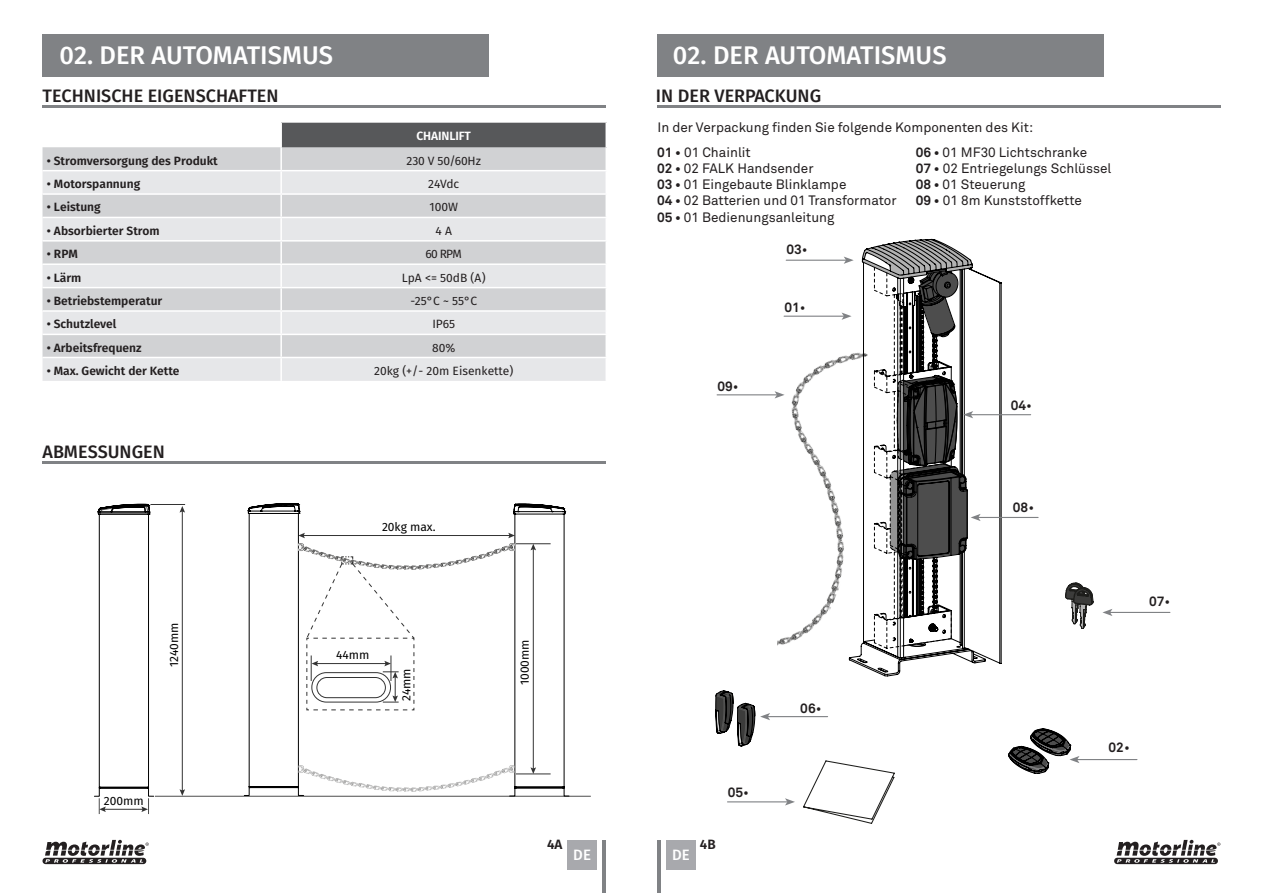
<style>
.page{position:relative;width:1263px;height:893px;background:#fff}
.page>*{position:absolute;margin:0;border:0;box-sizing:border-box;transform-origin:0 0}
.t1{font:500 25.5px "Fira Sans";color:#fff}
.t2{font:500 18px "Fira Sans";color:#231f20}
.t3{font:500 15px "Fira Sans";color:#fff}
.Paragraph_Style_2{font:13.5px "Akkurat Pro";color:#231f20}
.Paragraph_Style_2-2{font:700 13.5px "Akkurat Pro";color:#231f20}
.t4{font:600 13.5px "Fira Sans";color:#231f20}
.t5{font:600 12px "Fira Sans";color:#231f20}
.t6{font:12px "Fira Sans";color:#231f20}
.t7{font:12px "Fira Sans";color:#000}
.t8{font:600 12px "Fira Sans";letter-spacing:-.01em;color:#fff}
.s1{font-weight:700}
.s2{font-weight:400}
</style>
<div class="page">
<div style="left:657px;top:34px;width:446px;height:43px;background:#808285"></div>
<div style="left:43px;top:34px;width:446px;height:43px;background:#808285"></div>
<hr style="left:43px;top:105px;width:563px;height:3px;background:#808285">
<hr style="left:657px;top:105px;width:563px;height:3px;background:#808285">
<hr style="left:43px;top:461px;width:563px;height:3px;background:#808285">
<svg style="left:94px;top:503px;width:497px;height:311px"></svg>
<svg style="left:508px;top:503px;width:62px;height:294px"></svg>
<img style="left:415px;top:544px;width:99px;height:26px">
<img style="left:415px;top:766px;width:99px;height:26px">
<svg style="left:244px;top:503px;width:171px;height:293px"></svg>
<div style="left:311px;top:672px;width:80px;height:30px;border:1px solid #333;border-radius:14px"></div>
<div style="left:316px;top:677px;width:70px;height:21px;border:1px solid #333;border-radius:10px"></div>
<svg style="left:803px;top:760px;width:92px;height:64px"></svg>
<svg style="left:1065px;top:583px;width:28px;height:46px"></svg>
<img style="left:777px;top:312px;width:72px;height:348px">
<svg style="left:849px;top:259px;width:153px;height:418px"></svg>
<hr style="left:1110px;top:612px;width:60px;height:1px;background:#808285">
<svg style="left:1102px;top:609px;width:10px;height:7px"></svg>
<hr style="left:768px;top:716px;width:60px;height:1px;background:#808285">
<svg style="left:715px;top:690px;width:55px;height:57px"></svg>
<hr style="left:1077px;top:759px;width:60px;height:1px;background:#808285">
<svg style="left:1008px;top:728px;width:71px;height:46px"></svg>
<hr style="left:971px;top:414px;width:60px;height:1px;background:#808285">
<hr style="left:978px;top:517px;width:60px;height:1px;background:#808285">
<svg style="left:862px;top:239px;width:119px;height:410px"></svg>
<hr style="left:717px;top:394px;width:60px;height:1px;background:#808285">
<svg style="left:774px;top:391px;width:10px;height:7px"></svg>
<hr style="left:727px;top:801px;width:60px;height:1px;background:#808285">
<svg style="left:785px;top:798px;width:10px;height:7px"></svg>
<hr style="left:786px;top:260px;width:60px;height:1px;background:#808285">
<svg style="left:844px;top:257px;width:10px;height:7px"></svg>
<hr style="left:784px;top:316px;width:60px;height:1px;background:#808285">
<svg style="left:841px;top:313px;width:10px;height:7px"></svg>
<svg style="left:1114px;top:840px;width:106px;height:24px"></svg>
<svg style="left:43px;top:840px;width:106px;height:24px"></svg>
<div style="left:666px;top:840px;width:30px;height:29px;background:#a8a9ad"></div>
<div style="left:567px;top:840px;width:30px;height:29px;background:#a8a9ad"></div>
<hr style="left:603px;top:840px;width:3px;height:53px;background:#808285">
<hr style="left:657px;top:840px;width:3px;height:53px;background:#808285">
<div style="left:281px;top:122px;width:325px;height:25px;background:#57585a"></div>
<div style="left:43px;top:147px;width:562px;height:23px;background:#d1d2d4"></div>
<svg style="left:43px;top:171px;width:562px;height:210px;background:#dddee0"></svg>
<hr style="left:281px;top:121px;width:326px;height:2px;background:#fff">
<hr style="left:280px;top:123px;width:2px;height:24px;background:#fff">
<hr style="left:605px;top:123px;width:2px;height:24px;background:#fff">
<hr style="left:280px;top:147px;width:2px;height:23px;background:#fff">
<hr style="left:280px;top:171px;width:2px;height:22px;background:#fff">
<hr style="left:43px;top:193px;width:238px;height:2px;background:#fff">
<hr style="left:281px;top:193px;width:326px;height:2px;background:#fff">
<hr style="left:280px;top:195px;width:2px;height:22px;background:#fff">
<hr style="left:43px;top:217px;width:238px;height:1px;background:#fff">
<hr style="left:281px;top:217px;width:326px;height:1px;background:#fff">
<hr style="left:280px;top:218px;width:2px;height:22px;background:#fff">
<hr style="left:43px;top:240px;width:238px;height:2px;background:#fff">
<hr style="left:281px;top:240px;width:326px;height:2px;background:#fff">
<hr style="left:280px;top:242px;width:2px;height:21px;background:#fff">
<hr style="left:43px;top:263px;width:238px;height:2px;background:#fff">
<hr style="left:281px;top:263px;width:326px;height:2px;background:#fff">
<hr style="left:280px;top:265px;width:2px;height:22px;background:#fff">
<hr style="left:43px;top:287px;width:238px;height:1px;background:#fff">
<hr style="left:281px;top:287px;width:326px;height:1px;background:#fff">
<hr style="left:280px;top:288px;width:2px;height:22px;background:#fff">
<hr style="left:43px;top:310px;width:238px;height:2px;background:#fff">
<hr style="left:281px;top:310px;width:326px;height:2px;background:#fff">
<hr style="left:280px;top:312px;width:2px;height:22px;background:#fff">
<hr style="left:43px;top:334px;width:238px;height:1px;background:#fff">
<hr style="left:281px;top:334px;width:326px;height:1px;background:#fff">
<hr style="left:280px;top:335px;width:2px;height:22px;background:#fff">
<hr style="left:43px;top:357px;width:238px;height:1px;background:#fff">
<hr style="left:281px;top:357px;width:326px;height:1px;background:#fff">
<hr style="left:280px;top:358px;width:2px;height:23px;background:#fff">
<p class="t1" style="left:60px;top:35px;width:275px">02. DER AUTOMATISMUS</p>
<p class="t1" style="left:673px;top:35px;width:275px">02. DER AUTOMATISMUS</p>
<p class="t2" style="left:43px;top:81px;width:238px">TECHNISCHE EIGENSCHAFTEN</p>
<p class="t2" style="left:656px;top:81px;width:167px">IN DER VERPACKUNG</p>
<p class="t8" style="left:416px;top:126px;width:56px">CHAINLIFT</p>
<p class="t5" style="left:47px;top:151px;width:173px">• Stromversorgung des Produkt</p>
<p class="t6" style="left:407px;top:151px;width:76px">230 V 50/60Hz</p>
<p class="t5" style="left:47px;top:174px;width:95px">• Motorspannung</p>
<p class="t6" style="left:428px;top:175px;width:33px">24Vdc</p>
<p class="t5" style="left:47px;top:197px;width:55px">• Leistung</p>
<p class="t6" style="left:429px;top:198px;width:30px">100W</p>
<p class="t5" style="left:47px;top:221px;width:114px">• Absorbierter Strom</p>
<p class="t6" style="left:435px;top:221px;width:18px">4 A</p>
<p class="t5" style="left:47px;top:244px;width:33px">• RPM</p>
<p class="t6" style="left:426px;top:245px;width:38px">60 RPM</p>
<p class="t5" style="left:47px;top:267px;width:36px">• Lärm</p>
<p class="t6" style="left:402px;top:268px;width:85px">LpA &lt;= 50dB (A)</p>
<p class="t5" style="left:47px;top:291px;width:117px">• Betriebstemperatur</p>
<p class="t6" style="left:410px;top:292px;width:68px">-25°C ~ 55°C</p>
<p class="t5" style="left:47px;top:314px;width:71px">• Schutzlevel</p>
<p class="t6" style="left:432px;top:315px;width:24px">IP65</p>
<p class="t5" style="left:47px;top:337px;width:96px">• Arbeitsfrequenz</p>
<p class="t6" style="left:432px;top:338px;width:25px">80%</p>
<p class="t5" style="left:47px;top:361px;width:134px">• Max. Gewicht der Kette</p>
<p class="t6" style="left:374px;top:362px;width:141px">20kg (+/- 20m Eisenkette)</p>
<p class="t2" style="left:43px;top:437px;width:124px">ABMESSUNGEN</p>
<p class="t7" style="left:382px;top:518px;width:55px">20kg max.</p>
<p class="Paragraph_Style_2" style="left:657px;top:119px;width:377px">In der Verpackung finden Sie folgende Komponenten des Kit:</p>
<p class="Paragraph_Style_2" style="left:657px;top:144px;width:95px"><span class="s1">01 •</span> 01 Chainlit</p>
<p class="Paragraph_Style_2" style="left:657px;top:160px;width:158px"><span class="s1">02 •</span> 02 FALK Handsender</p>
<p class="Paragraph_Style_2" style="left:657px;top:177px;width:191px"><span class="s1">03 •</span> 01 Eingebaute Blinklampe</p>
<p class="Paragraph_Style_2" style="left:657px;top:193px;width:241px"><span class="s1">04 •</span> 02 Batterien und 01 Transformator</p>
<p class="Paragraph_Style_2" style="left:657px;top:209px;width:179px"><span class="s1">05 •</span> 01 Bedienungsanleitung</p>
<p class="Paragraph_Style_2" style="left:916px;top:144px;width:173px"><span class="s1">06 •</span> 01 MF30 Lichtschranke</p>
<p class="Paragraph_Style_2" style="left:916px;top:160px;width:197px"><span class="s1">07 •</span> 02 Entriegelungs Schlüssel</p>
<p class="Paragraph_Style_2" style="left:916px;top:177px;width:111px"><span class="s1">08 •</span> 01 Steuerung</p>
<p class="Paragraph_Style_2" style="left:916px;top:193px;width:168px"><span class="s1">09 •</span> 01 8m Kunststoffkette</p>
<p class="Paragraph_Style_2-2" style="left:786px;top:241px;width:23px">03<span class="s2">•</span></p>
<p class="Paragraph_Style_2-2" style="left:717px;top:378px;width:23px">09<span class="s2">•</span></p>
<p class="Paragraph_Style_2-2" style="left:784px;top:299px;width:23px">01<span class="s2">•</span></p>
<p class="Paragraph_Style_2-2" style="left:1011px;top:397px;width:23px">04<span class="s2">•</span></p>
<p class="Paragraph_Style_2-2" style="left:1013px;top:499px;width:23px">08<span class="s2">•</span></p>
<p class="t7" style="left:165px;top:667px;width:46px;rotate:-90deg">1240mm</p>
<p class="t7" style="left:104px;top:792px;width:41px">200mm</p>
<p class="t7" style="left:336px;top:646px;width:35px">44mm</p>
<p class="t7" style="left:397px;top:701px;width:34px;rotate:-90deg">24mm</p>
<p class="t7" style="left:515px;top:685px;width:47px;rotate:-90deg">1000mm</p>
<p class="Paragraph_Style_2-2" style="left:728px;top:784px;width:23px">05<span class="s2">•</span></p>
<p class="t4" style="left:547px;top:833px;width:17px">4A</p>
<p class="t4" style="left:700px;top:833px;width:17px">4B</p>
<p class="t3" style="left:573px;top:843px;width:19px">DE</p>
<p class="t3" style="left:672px;top:843px;width:19px">DE</p>
<p class="Paragraph_Style_2-2" style="left:800px;top:700px;width:23px">06<span class="s2">•</span></p>
<p class="Paragraph_Style_2-2" style="left:1149px;top:593px;width:23px">07<span class="s2">•</span></p>
<p class="Paragraph_Style_2-2" style="left:1108px;top:739px;width:23px">02<span class="s2">•</span></p>
</div>
